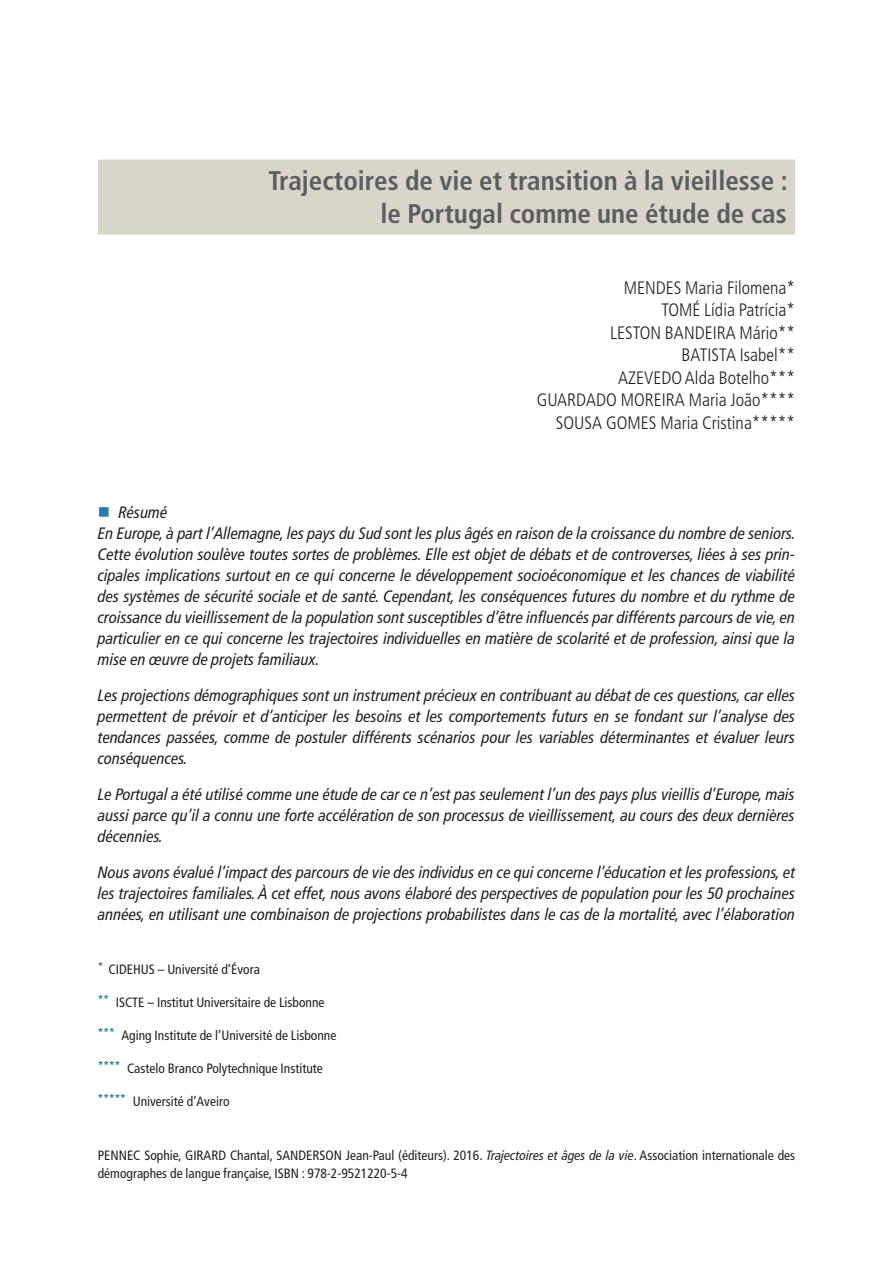
<style>
.page{position:relative;width:893px;height:1263px;background:#fff}
.page>*{position:absolute;margin:0;border:0;box-sizing:border-box;transform-origin:0 0}
.Chap_Titre_2_lignes{font:700 condensed 27px/33px "Frutiger LT Std";color:#5d5d5d;text-align:right}
.Chap_Auteur{font:300 condensed 18px/22.5px "Frutiger LT Std";color:#231f20;text-align:right}
.Résumé_suite{font:italic condensed 16.5px/21px "Frutiger LT Com";color:#231f20;text-align:justify}
.Note_de_bas_de_page{font:condensed 13.5px/18px "Frutiger LT Std";color:#231f20}
.s1{font-family:"Frutiger LT Com";font-style:italic}
</style>
<div class="page">
<div style="left:98px;top:160px;width:697px;height:75px;background:#dad5cb"></div>
<p class="Chap_Titre_2_lignes" style="left:268px;top:165px;width:521px">Trajectoires de vie et transition à la vieillesse : le Portugal comme une étude de cas</p>
<p class="Chap_Auteur" style="left:537px;top:277px;width:260px">MENDES Maria Filomena*<br>TOMÉ Lídia Patrícia*<br>LESTON BANDEIRA Mário**<br>BATISTA Isabel**<br>AZEVEDO Alda Botelho***<br>GUARDADO MOREIRA Maria João****<br>SOUSA GOMES Maria Cristina*****</p>
<p class="Résumé_suite" style="left:118px;top:502px;width:51px">Résumé</p>
<p class="Résumé_suite" style="left:98px;top:523px;width:699px">En Europe, à part l’Allemagne, les pays du Sud sont les plus âgés en raison de la croissance du nombre de seniors.<br>Cette évolution soulève toutes sortes de problèmes. Elle est objet de débats et de controverses, liées à ses prin&shy;cipales implications surtout en ce qui concerne le développement socioéconomique et les chances de viabilité des systèmes de sécurité sociale et de santé. Cependant, les conséquences futures du nombre et du rythme de croissance du vieillissement de la population sont susceptibles d’être influencés par différents parcours de vie, en particulier en ce qui concerne les trajectoires individuelles en matière de scolarité et de profession, ainsi que la mise en œuvre de projets familiaux.</p>
<p class="Résumé_suite" style="left:98px;top:685px;width:699px">Les projections démographiques sont un instrument précieux en contribuant au débat de ces questions, car elles permettent de prévoir et d’anticiper les besoins et les comportements futurs en se fondant sur l’analyse des tendances passées, comme de postuler différents scénarios pour les variables déterminantes et évaluer leurs conséquences.</p>
<p class="Résumé_suite" style="left:98px;top:784px;width:699px">Le Portugal a été utilisé comme une étude de car ce n’est pas seulement l’un des pays plus vieillis d’Europe, mais aussi parce qu’il a connu une forte accélération de son processus de vieillissement, au cours des deux dernières décennies.</p>
<p class="Résumé_suite" style="left:98px;top:862px;width:699px">Nous avons évalué l’impact des parcours de vie des individus en ce qui concerne l’éducation et les professions, et les trajectoires familiales. À cet effet, nous avons élaboré des perspectives de population pour les 50 prochaines années, en utilisant une combinaison de projections probabilistes dans le cas de la mortalité, avec l’élaboration</p>
<p class="Note_de_bas_de_page" style="left:98px;top:960px;width:164px"><sup>*</sup> CIDEHUS – Université d’Évora</p>
<p class="Note_de_bas_de_page" style="left:98px;top:993px;width:228px"><sup>**</sup> ISCTE – Institut Universitaire de Lisbonne</p>
<p class="Note_de_bas_de_page" style="left:98px;top:1026px;width:240px"><sup>***</sup> Aging Institute de l’Université de Lisbonne</p>
<p class="Note_de_bas_de_page" style="left:98px;top:1059px;width:227px"><sup>****</sup> Castelo Branco Polytechnique Institute</p>
<p class="Note_de_bas_de_page" style="left:98px;top:1092px;width:133px"><sup>*****</sup> Université d’Aveiro</p>
<p class="Note_de_bas_de_page" style="left:98px;top:1146px;width:699px">PENNEC Sophie, GIRARD Chantal, SANDERSON Jean-Paul (éditeurs). 2016. <span class="s1">Trajectoires et âges de la vie</span>. Association internationale des démographes de langue française, ISBN : 978-2-9521220-5-4</p>
</div>
